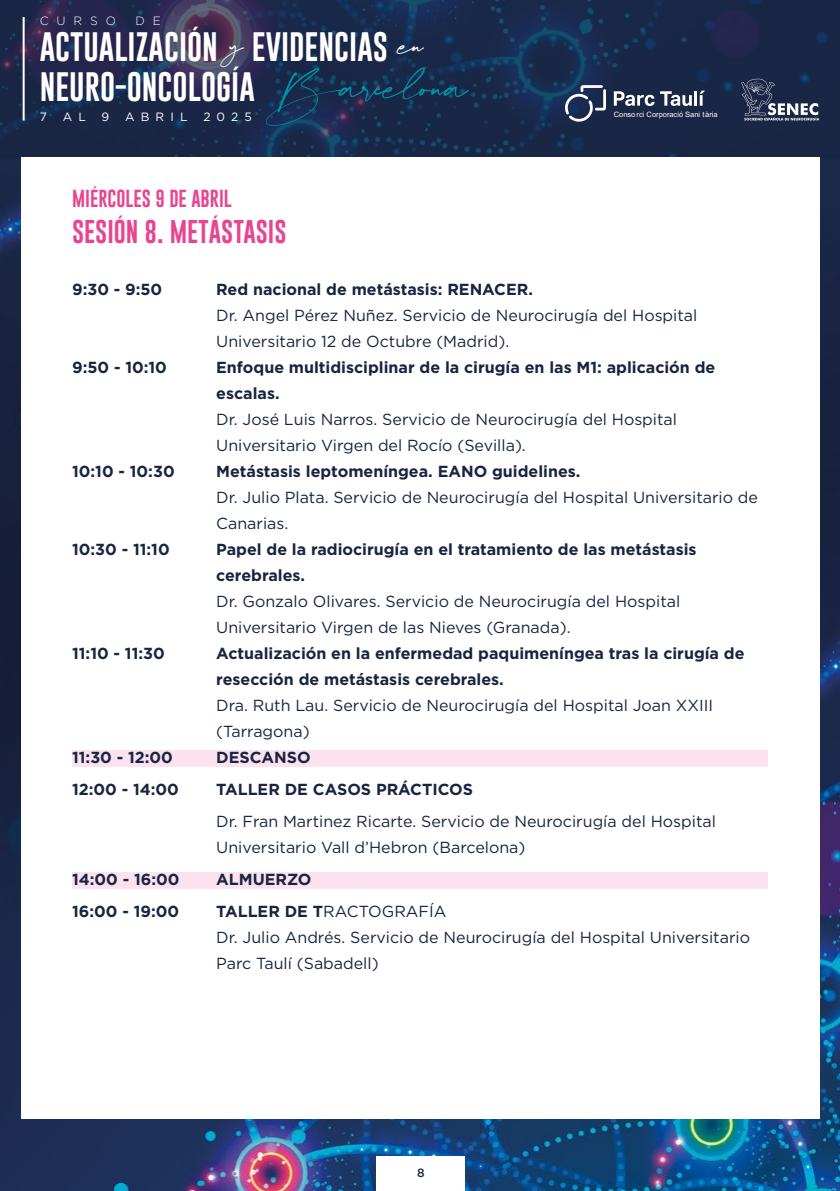
<style>
.page{position:relative;width:840px;height:1191px;background:#fff}
.page>*{position:absolute;margin:0;border:0;box-sizing:border-box;transform-origin:0 0}
.t1{font:60px "Belove";color:#0092a6}
.t2{font:46px "Belove";color:#fff}
.t3{font:30px/40px "Gobold Uplow";color:#fff}
.t4{font:24px "Gobold Uplow";color:#e8458f}
.t5{font:18px "Gobold Uplow";color:#e8458f}
.t6{font:16px/26px "Gotham";color:#182541}
.t7{font:700 16px/26px "Gotham";color:#182541}
.t8{font:12px "Gotham";letter-spacing:.51em;color:#fff}
.t9{font:300 12px "Gotham";letter-spacing:.66em;color:#fff}
.t10{font:500 12px "Gotham";color:#182541}
.t11{font:7.4px "Arial";color:#fff}
.s1{font-weight:700}
</style>
<div class="page">
<img style="left:0;top:157px;width:839px;height:1034px">
<svg style="left:0;top:0;width:839px;height:157px;background:#1d2a4c"></svg>
<hr style="left:23px;top:17px;width:2px;height:103px;background:#fff">
<svg style="left:740px;top:78px;width:78px;height:42px;background:#414c66"></svg>
<div style="left:375px;top:1156px;width:89px;height:35px;background:#fff"></div>
<div style="left:21px;top:157px;width:797px;height:962px;background:#fff"></div>
<div style="left:72px;top:750px;width:695px;height:16px;background:#fbe2ee"></div>
<div style="left:72px;top:872px;width:695px;height:16px;background:#fbe2ee"></div>
<svg style="left:613px;top:91px;width:91px;height:15px"></svg>
<svg style="left:564px;top:85px;width:41px;height:37px;background:#4a5976"></svg>
<p class="t9" style="left:40px;top:13px;width:78px">CURSO</p>
<p class="t9" style="left:135px;top:13px;width:27px">D E</p>
<h3 class="t3" style="left:40px;top:27px;width:349px">ACTUALIZACIÓN EVIDENCIAS<br>NEURO-ONCOLOGÍA</h3>
<p class="t8" style="left:40px;top:109px;width:9px">7</p>
<p class="t8" style="left:63px;top:109px;width:24px">A L</p>
<p class="t8" style="left:101px;top:109px;width:9px">9</p>
<p class="t8" style="left:125px;top:109px;width:64px">ABRIL</p>
<p class="t8" style="left:203px;top:109px;width:50px">2025</p>
<h2 class="t2" style="left:230px;top:18px;width:15px">y</h2>
<h2 class="t2" style="left:399px;top:18px;width:26px">en</h2>
<h1 class="t1" style="left:263px;top:53px;width:206px">Barcelona</h1>
<p class="t5" style="left:72px;top:184px;width:161px">MIÉRCOLES 9 DE ABRIL</p>
<h3 class="t4" style="left:72px;top:213px;width:216px">SESIÓN 8. METÁSTASIS</h3>
<p class="t11" style="left:613px;top:110px;width:105px">Consorci Corporació Sani tària</p>
<p class="t7" style="left:72px;top:276px;width:92px">9:30 - 9:50</p>
<p class="t7" style="left:216px;top:276px;width:318px">Red nacional de metástasis: RENACER.</p>
<p class="t6" style="left:216px;top:302px;width:482px">Dr. Angel Pérez Nuñez. Servicio de Neurocirugía del Hospital<br>Universitario 12 de Octubre (Madrid).</p>
<p class="t7" style="left:72px;top:354px;width:96px">9:50 - 10:10</p>
<p class="t7" style="left:216px;top:354px;width:500px">Enfoque multidisciplinar de la cirugía en las M1: aplicación de escalas.</p>
<p class="t6" style="left:216px;top:406px;width:462px">Dr. José Luis Narros. Servicio de Neurocirugía del Hospital<br>Universitario Virgen del Rocío (Sevilla).</p>
<p class="t7" style="left:72px;top:458px;width:104px">10:10 - 10:30</p>
<p class="t7" style="left:216px;top:458px;width:365px">Metástasis leptomeníngea. EANO guidelines.</p>
<p class="t6" style="left:216px;top:484px;width:543px">Dr. Julio Plata. Servicio de Neurocirugía del Hospital Universitario de<br>Canarias.</p>
<p class="t7" style="left:72px;top:536px;width:99px">10:30 - 11:10</p>
<p class="t7" style="left:216px;top:536px;width:481px">Papel de la radiocirugía en el tratamiento de las metástasis cerebrales.</p>
<p class="t6" style="left:216px;top:588px;width:465px">Dr. Gonzalo Olivares. Servicio de Neurocirugía del Hospital<br>Universitario Virgen de las Nieves (Granada).</p>
<p class="t7" style="left:72px;top:640px;width:94px">11:10 - 11:30</p>
<p class="t7" style="left:216px;top:640px;width:529px">Actualización en la enfermedad paquimeníngea tras la cirugía de resección de metástasis cerebrales.</p>
<p class="t6" style="left:216px;top:692px;width:498px">Dra. Ruth Lau. Servicio de Neurocirugía del Hospital Joan XXIII (Tarragona)</p>
<p class="t7" style="left:72px;top:744px;width:102px">11:30 - 12:00</p>
<p class="t7" style="left:216px;top:744px;width:96px">DESCANSO</p>
<p class="t7" style="left:72px;top:776px;width:108px">12:00 - 14:00</p>
<p class="t7" style="left:216px;top:776px;width:258px">TALLER DE CASOS PRÁCTICOS</p>
<p class="t6" style="left:216px;top:808px;width:501px">Dr. Fran Martinez Ricarte. Servicio de Neurocirugía del Hospital<br>Universitario Vall d’Hebron (Barcelona)</p>
<p class="t7" style="left:72px;top:866px;width:109px">14:00 - 16:00</p>
<p class="t7" style="left:216px;top:866px;width:97px">ALMUERZO</p>
<p class="t7" style="left:72px;top:898px;width:109px">16:00 - 19:00</p>
<p class="t6" style="left:216px;top:898px;width:535px"><span class="s1">TALLER DE T</span>RACTOGRAFÍA<br>Dr. Julio Andrés. Servicio de Neurocirugía del Hospital Universitario<br>Parc Taulí (Sabadell)</p>
<p class="t10" style="left:417px;top:1164px;width:9px">8</p>
</div>
